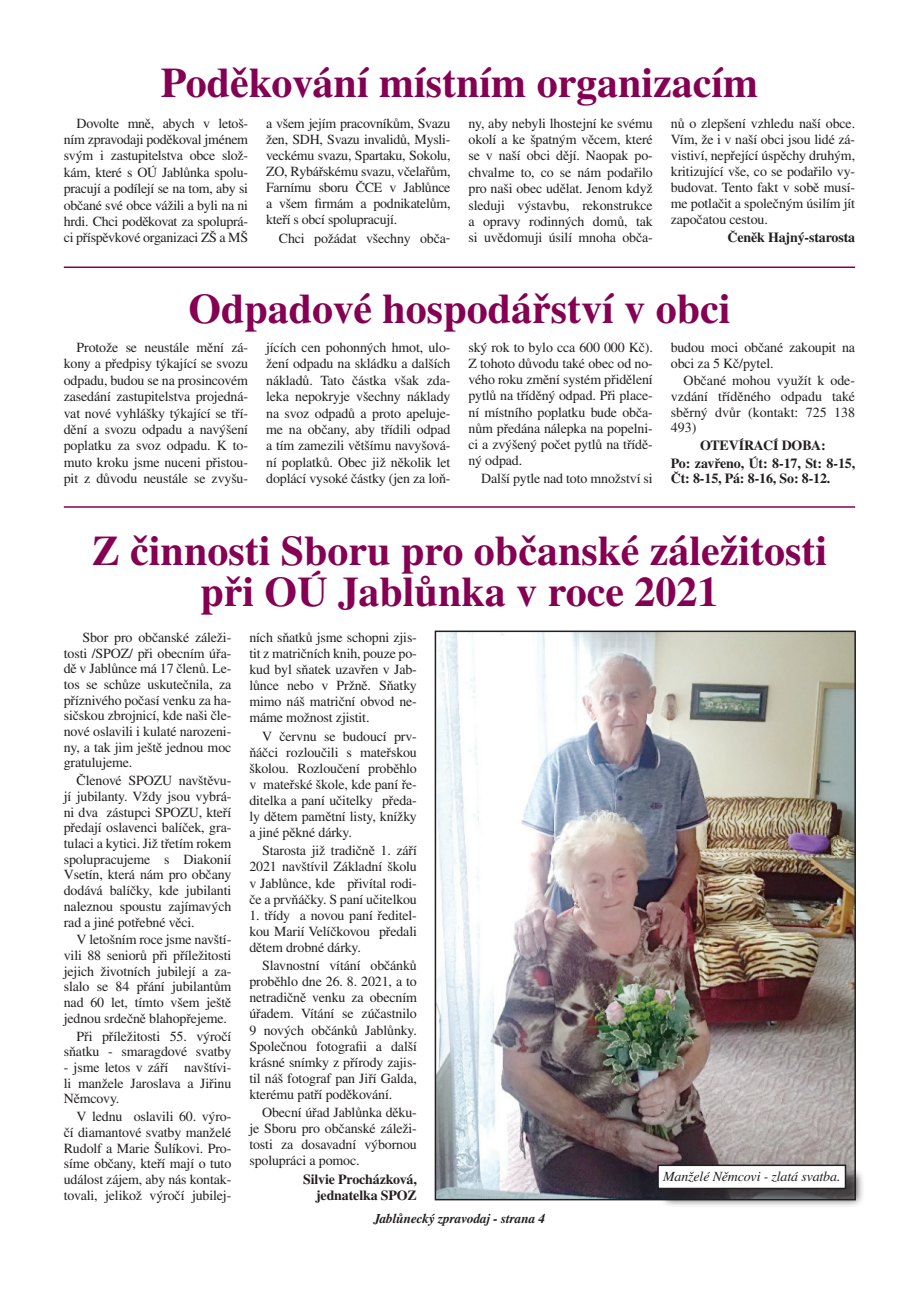
<style>
.page{position:relative;width:919px;height:1289px;background:#fff}
.page>*{position:absolute;margin:0;border:0;box-sizing:border-box;transform-origin:0 0}
.t1{font:700 42px/40.8px "Times CE";color:#850053;text-align:center}
.t2{font:13.95px/16px "Times CE";letter-spacing:-.01em;color:#231f20;text-align:justify}
.t3{font:700 13.95px/17.7px "Times CE";letter-spacing:-.01em;color:#231f20;text-align:center}
.t4{font:italic 13.95px "Times CE";letter-spacing:-.01em;color:#231f20}
.t5{font:italic 700 13.35px "Times CE";letter-spacing:-.01em;color:#231f20}
</style>
<div class="page">
<img style="left:437px;top:633px;width:415px;height:564px">
<div style="left:434px;top:630px;width:421px;height:570px;border:2px solid #231f20"></div>
<div style="left:659px;top:1166px;width:205px;height:41px;background:#231f20;opacity:.75"></div>
<div style="left:658px;top:1165px;width:187px;height:23px;background:#fff"></div>
<div style="left:657px;top:1164px;width:189px;height:25px;border:2px solid #231f20"></div>
<hr style="left:64px;top:506px;width:791px;height:1px;background:#850053">
<hr style="left:64px;top:266px;width:791px;height:2px;background:#850053">
<h1 class="t1" style="left:161px;top:62px;width:598px">Poděkování místním organizacím</h1>
<p class="t2" style="left:64px;top:114px;width:186px;text-indent:13px">Dovolte mně, abych v letoš&shy;ním zpravodaji poděkoval jménem svým i zastupitelstva obce slož&shy;kám, které s OÚ Jablůnka spolu&shy;pracují a podílejí se na tom, aby si občané své obce vážili a byli na ni hrdi. Chci poděkovat za spoluprá&shy;ci příspěvkové organizaci ZŠ a MŠ</p>
<p class="t2" style="left:266px;top:115px;width:186px">a všem jejím pracovníkům, Svazu žen, SDH, Svazu invalidů, Mysli&shy;veckému svazu, Spartaku, Sokolu, ZO, Rybářskému svazu, včelařům, Farnímu sboru ČCE v Jablůnce a všem firmám a podnikatelům, kteří s obcí spolupracují.</p>
<p class="t2" style="left:279px;top:229px;width:173px">Chci požádat všechny obča-</p>
<p class="t2" style="left:468px;top:114px;width:186px">ny, aby nebyli lhostejní ke svému okolí a ke špatným věcem, které se v naší obci dějí. Naopak po&shy;chvalme to, co se nám podařilo pro naši obec udělat. Jenom když sleduji výstavbu, rekonstrukce a opravy rodinných domů, tak si uvědomuji úsilí mnoha obča-</p>
<p class="t2" style="left:670px;top:115px;width:186px">nů o zlepšení vzhledu naší obce.<br>Vím, že i v naší obci jsou lidé zá&shy;vistiví, nepřející úspěchy druhým, kritizující vše, co se podařilo vy&shy;budovat. Tento fakt v sobě musí&shy;me potlačit a společným úsilím jít započatou cestou.</p>
<p class="t3" style="left:727px;top:229px;width:129px">Čeněk Hajný-starosta</p>
<h1 class="t1" style="left:188px;top:288px;width:543px">Odpadové hospodářství v obci</h1>
<p class="t2" style="left:64px;top:339px;width:186px;text-indent:13px">Protože se neustále mění zá&shy;kony a předpisy týkající se svozu odpadu, budou se na prosincovém zasedání zastupitelstva projedná&shy;vat nové vyhlášky týkající se tří&shy;dění a svozu odpadu a navýšení poplatku za svoz odpadu. K to&shy;muto kroku jsme nuceni přistou&shy;pit z důvodu neustále se zvyšu-</p>
<p class="t2" style="left:266px;top:339px;width:186px">jících cen pohonných hmot, ulo&shy;žení odpadu na skládku a dalších nákladů. Tato částka však zda&shy;leka nepokryje všechny náklady na svoz odpadů a proto apeluje&shy;me na občany, aby třídili odpad a tím zamezili většímu navyšová&shy;ní poplatků. Obec již několik let doplácí vysoké částky (jen za loň-</p>
<p class="t2" style="left:468px;top:339px;width:186px">ský rok to bylo cca 600 000 Kč).<br>Z tohoto důvodu také obec od no&shy;vého roku změní systém přidělení pytlů na tříděný odpad. Při place&shy;ní místního poplatku bude obča&shy;nům předána nálepka na popelni&shy;ci a zvýšený počet pytlů na třídě&shy;ný odpad.</p>
<p class="t2" style="left:481px;top:470px;width:173px">Další pytle nad toto množství si</p>
<p class="t2" style="left:670px;top:339px;width:186px;line-height:15.6px">budou moci občané zakoupit na obci za 5 Kč/pytel.</p>
<p class="t2" style="left:670px;top:372px;width:186px;line-height:15.6px;text-indent:13px">Občané mohou využít k ode&shy;vzdání tříděného odpadu také sběrný dvůr (kontakt: 725 138<br>493)</p>
<p class="t3" style="left:670px;top:436px;width:186px">OTEVÍRACÍ DOBA:<br>Po: zavřeno, Út: 8-17, St: 8-15,</p>
<p class="t3" style="left:670px;top:469px;width:161px">Čt: 8-15, Pá: 8-16, So: 8-12.</p>
<h1 class="t1" style="left:92px;top:529px;width:737px">Z činnosti Sboru pro občanské záležitosti při OÚ Jablůnka v roce 2021</h1>
<p class="t2" style="left:64px;top:629px;width:169px;text-indent:19px">Sbor pro občanské záleži&shy;tosti /SPOZ/ při obecním úřa&shy;dě v Jablůnce má 17 členů. Le&shy;tos se schůze uskutečnila, za příznivého počasí venku za ha&shy;sičskou zbrojnicí, kde naši čle&shy;nové oslavili i kulaté narozeni&shy;ny, a tak jim ještě jednou moc gratulujeme.</p>
<p class="t2" style="left:64px;top:772px;width:169px;text-indent:13px">Členové SPOZU navštěvu&shy;jí jubilanty. Vždy jsou vybrá&shy;ni dva zástupci SPOZU, kteří předají oslavenci balíček, gra&shy;tulaci a kytici. Již třetím rokem spolupracujeme s Diakonií Vsetín, která nám pro občany dodává balíčky, kde jubilanti naleznou spoustu zajímavých rad a jiné potřebné věci.</p>
<p class="t2" style="left:64px;top:931px;width:169px;text-indent:13px">V letošním roce jsme navští&shy;vili 88 seniorů při příležitosti jejich životních jubilejí a za&shy;slalo se 84 přání jubilantům nad 60 let, tímto všem ještě jednou srdečně blahopřejeme.</p>
<p class="t2" style="left:64px;top:1027px;width:169px;text-align:right">Při příležitosti 55. výročí sňatku - smaragdové svatby</p>
<p class="t2" style="left:64px;top:1059px;width:169px">- jsme letos v září navštívi&shy;li manžele Jaroslava a Jiřinu Němcovy.</p>
<p class="t2" style="left:64px;top:1108px;width:169px;text-indent:13px">V lednu oslavili 60. výro&shy;čí diamantové svatby manželé Rudolf a Marie Šulíkovi. Pro&shy;síme občany, kteří mají o tuto událost zájem, aby nás kontak&shy;tovali, jelikož výročí jubilej-</p>
<p class="t2" style="left:249px;top:629px;width:169px">ních sňatků jsme schopni zjis&shy;tit z matričních knih, pouze po&shy;kud byl sňatek uzavřen v Jab&shy;lůnce nebo v Pržně. Sňatky mimo náš matriční obvod ne&shy;máme možnost zjistit.</p>
<p class="t2" style="left:249px;top:727px;width:169px;text-indent:13px">V červnu se budoucí prv&shy;ňáčci rozloučili s mateřskou školou. Rozloučení proběhlo v mateřské škole, kde paní ře&shy;ditelka a paní učitelky předa&shy;ly dětem pamětní listy, knížky a jiné pěkné dárky.</p>
<p class="t2" style="left:249px;top:842px;width:169px;text-indent:13px">Starosta již tradičně 1. září 2021 navštívil Základní školu v Jablůnce, kde přivítal rodi&shy;če a prvňáčky. S paní učitelkou</p>
<p class="t2" style="left:249px;top:906px;width:169px">1. třídy a novou paní ředitel&shy;kou Marií Velíčkovou předali dětem drobné dárky.</p>
<p class="t2" style="left:249px;top:957px;width:169px;text-indent:13px">Slavnostní vítání občánků proběhlo dne 26. 8. 2021, a to netradičně venku za obecním úřadem. Vítání se zúčastnilo 9 nových občánků Jablůnky.<br>Společnou fotografii a další krásné snímky z přírody zajis&shy;til náš fotograf pan Jiří Galda, kterému patří poděkování.</p>
<p class="t2" style="left:249px;top:1104px;width:169px;text-indent:13px">Obecní úřad Jablůnka děku&shy;je Sboru pro občanské záleži&shy;tosti za dosavadní výbornou spolupráci a pomoc.</p>
<p class="t3" style="left:303px;top:1170px;width:115px;line-height:16px;text-align:right">Silvie Procházková, jednatelka SPOZ</p>
<p class="t4" style="left:663px;top:1168px;width:179px">Manželé Němcovi - zlatá svatba.</p>
<p class="t5" style="left:373px;top:1210px;width:173px">Jablůnecký zpravodaj - strana 4</p>
</div>
